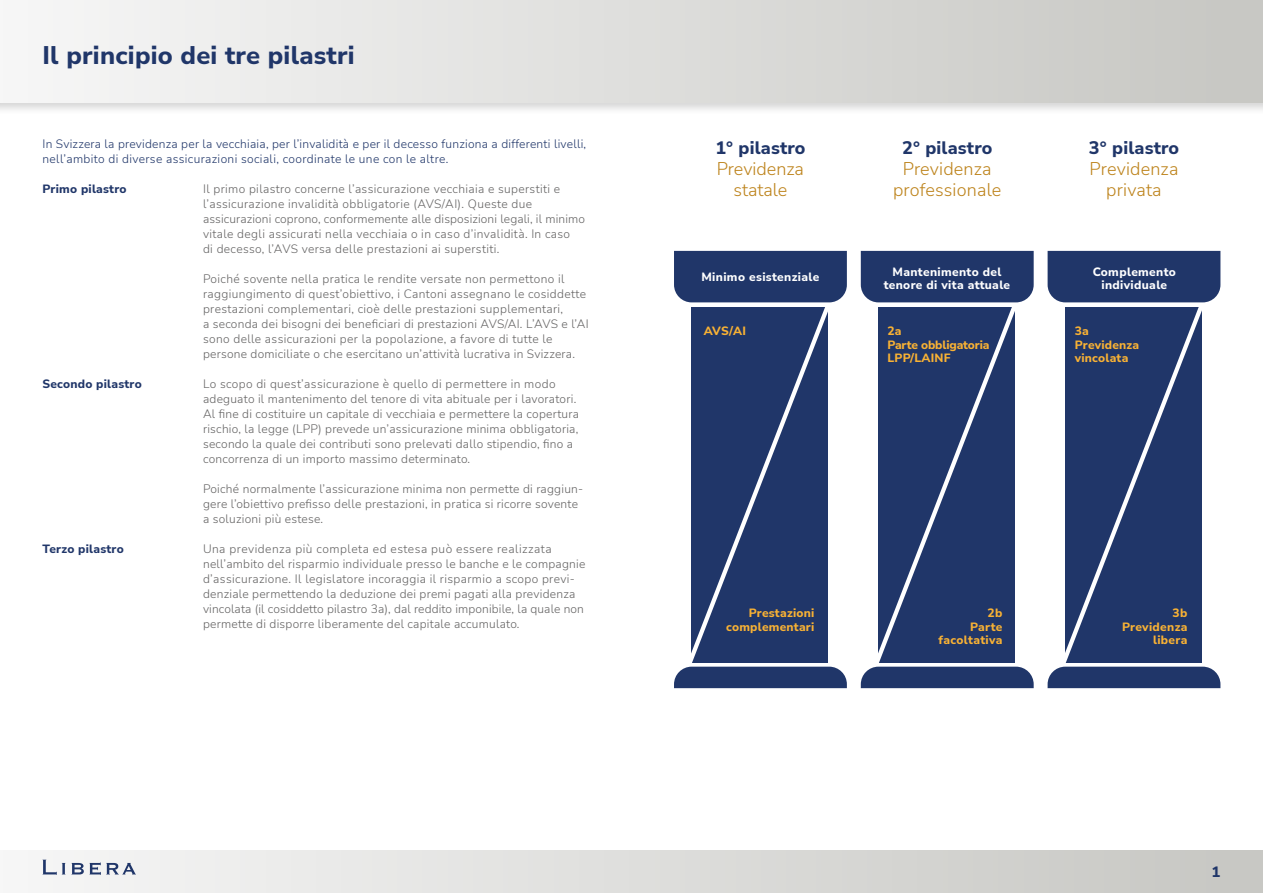
<style>
.page{position:relative;width:1263px;height:893px;background:#fff}
.page>*{position:absolute;margin:0;border:0;box-sizing:border-box;transform-origin:0 0}
.t1{font:800 25.5px "Nunito Sans";letter-spacing:.01em;color:#203669}
.t2{font:300 18px/21px "Nunito Sans";letter-spacing:.005em;color:#bd831b;text-align:center}
.t3{font:800 18px "Nunito Sans";letter-spacing:.01em;color:#203669}
.t4{font:800 15px "Nunito Sans";color:#203669}
.t5{font:300 12px/15px "Nunito Sans";letter-spacing:.02em;color:#646363}
.t6{font:300 12px/15px "Nunito Sans";letter-spacing:.02em;color:#203669}
.t7{font:800 12px/13.5px "Nunito Sans";letter-spacing:.02em;color:#f9b234;text-align:right}
.t8{font:800 12px/13.5px "Nunito Sans";letter-spacing:.03em;color:#fff;text-align:center}
.t9{font:800 12px "Nunito Sans";letter-spacing:.02em;color:#203669}
.t10{font:800 12px/13.5px "Nunito Sans";letter-spacing:-.01em;color:#f9b234}
</style>
<div class="page">
<div style="left:0;top:0;width:1263px;height:115px;background:#000;opacity:.17"></div>
<div style="left:0;top:0;width:1263px;height:102px;background:linear-gradient(to right,#f7f7f7,#c6c6c2)"></div>
<div style="left:0;top:850px;width:1263px;height:43px;background:linear-gradient(to right,#f6f6f6,#c7c7c2)"></div>
<svg style="left:71px;top:863px;width:13px;height:11px"></svg>
<svg style="left:90px;top:862px;width:46px;height:13px"></svg>
<svg style="left:43px;top:860px;width:22px;height:15px"></svg>
<div style="left:674px;top:667px;width:173px;height:21px;background:#203669"></div>
<div style="left:674px;top:251px;width:173px;height:51px;background:#203669"></div>
<div style="left:691px;top:307px;width:137px;height:356px;background:#203669"></div>
<div style="left:861px;top:667px;width:173px;height:21px;background:#203669"></div>
<div style="left:861px;top:251px;width:173px;height:51px;background:#203669"></div>
<div style="left:878px;top:307px;width:137px;height:356px;background:#203669"></div>
<div style="left:1047px;top:667px;width:173px;height:21px;background:#203669"></div>
<div style="left:1047px;top:251px;width:173px;height:51px;background:#203669"></div>
<div style="left:1065px;top:307px;width:137px;height:356px;background:#203669"></div>
<h1 class="t1" style="left:43px;top:37px;width:314px">Il principio dei tre pilastri</h1>
<p class="t6" style="left:43px;top:136px;width:545px">In Svizzera la previdenza per la vecchiaia, per l’invalidità e per il decesso funziona a differenti livelli, nell’ambito di diverse assicurazioni sociali, coordinate le une con le altre.</p>
<p class="t9" style="left:43px;top:181px;width:86px">Primo pilastro</p>
<p class="t5" style="left:203px;top:181px;width:383px">Il primo pilastro concerne l’assicurazione vecchiaia e superstiti e l’assicurazione invalidità obbligatorie (AVS/AI). Queste due assicurazioni coprono, conformemente alle disposizioni legali, il minimo vitale degli assicurati nella vecchiaia o in caso d’invalidità. In caso<br>di decesso, l’AVS versa delle prestazioni ai superstiti.</p>
<p class="t5" style="left:203px;top:271px;width:387px">Poiché sovente nella pratica le rendite versate non permettono il raggiungimento di quest’obiettivo, i Cantoni assegnano le cosiddette prestazioni complementari, cioè delle prestazioni supplementari,<br>a seconda dei bisogni dei beneficiari di prestazioni AVS/AI. L’AVS e l’AI sono delle assicurazioni per la popolazione, a favore di tutte le persone domiciliate o che esercitano un’attività lucrativa in Svizzera.</p>
<p class="t9" style="left:43px;top:376px;width:101px">Secondo pilastro</p>
<p class="t5" style="left:203px;top:376px;width:377px">Lo scopo di quest’assicurazione è quello di permettere in modo adeguato il mantenimento del tenore di vita abituale per i lavoratori.<br>Al fine di costituire un capitale di vecchiaia e permettere la copertura rischio, la legge (LPP) prevede un’assicurazione minima obbligatoria, secondo la quale dei contributi sono prelevati dallo stipendio, fino a concorrenza di un importo massimo determinato.</p>
<p class="t5" style="left:203px;top:481px;width:382px">Poiché normalmente l’assicurazione minima non permette di raggiun&shy;gere l’obiettivo prefisso delle prestazioni, in pratica si ricorre sovente a soluzioni più estese.</p>
<p class="t9" style="left:43px;top:541px;width:83px">Terzo pilastro</p>
<p class="t5" style="left:203px;top:541px;width:384px">Una previdenza più completa ed estesa può essere realizzata nell’ambito del risparmio individuale presso le banche e le compagnie d’assicurazione. Il legislatore incoraggia il risparmio a scopo previ&shy;denziale permettendo la deduzione dei premi pagati alla previdenza vincolata (il cosiddetto pilastro 3a), dal reddito imponibile, la quale non permette di disporre liberamente del capitale accumulato.</p>
<h2 class="t3" style="left:715px;top:135px;width:92px">1° pilastro</h2>
<h2 class="t2" style="left:717px;top:158px;width:89px">Previdenza statale</h2>
<h2 class="t3" style="left:902px;top:135px;width:92px">2° pilastro</h2>
<h2 class="t2" style="left:893px;top:158px;width:110px">Previdenza professionale</h2>
<h2 class="t3" style="left:1089px;top:135px;width:92px">3° pilastro</h2>
<h2 class="t2" style="left:1090px;top:158px;width:90px">Previdenza privata</h2>
<p class="t8" style="left:701px;top:270px;width:119px">Minimo esistenziale</p>
<p class="t8" style="left:884px;top:264px;width:128px">Mantenimento del tenore di vita attuale</p>
<p class="t8" style="left:1093px;top:264px;width:85px">Complemento individuale</p>
<p class="t7" style="left:704px;top:324px;width:44px">AVS/AI</p>
<p class="t10" style="left:887px;top:324px;width:104px">2a<br>Parte obbligatoria<br>LPP/LAINF</p>
<p class="t7" style="left:1075px;top:324px;width:66px;text-align:left">3a<br>Previdenza vincolata</p>
<p class="t7" style="left:726px;top:606px;width:90px">Prestazioni complementari</p>
<p class="t7" style="left:939px;top:606px;width:65px">2b<br>Parte facoltativa</p>
<p class="t7" style="left:1122px;top:606px;width:67px">3b<br>Previdenza libera</p>
<p class="t4" style="left:1211px;top:861px;width:10px">1</p>
</div>
